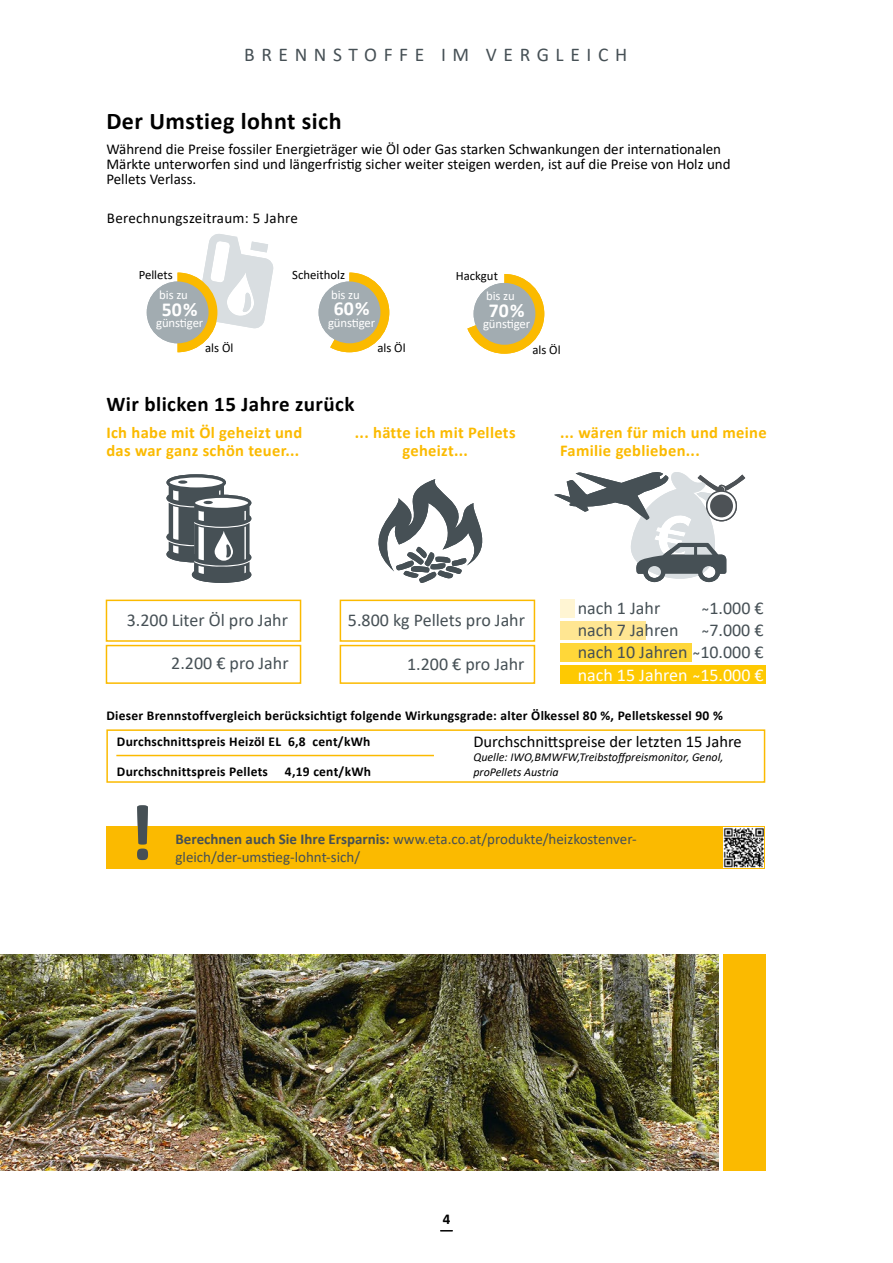
<style>
.page{position:relative;width:893px;height:1263px;background:#fff}
.page>*{position:absolute;margin:0;border:0;box-sizing:border-box;transform-origin:0 0}
.ETA_Fließtext{font:700 80.1px "Calibri";color:#465055}
.ETA_Zwischentitel{font:700 24px "Calibri";letter-spacing:.02em;color:#000}
.ETA_Zwischentitel-2{font:700 21px "Calibri";letter-spacing:.02em;color:#000}
.ETA_Fließtext-2{font:700 19.8px "Calibri";color:#fff}
.t1{font:19.5px "Calibri";letter-spacing:.34em;color:#465055}
.t2{font:18px "Calibri";color:#465055}
.t3{font:18px "Calibri";color:#fff}
.ETA_Zwischentitel-3{font:700 16.5px/18px "Calibri";letter-spacing:.02em;color:#fbba00}
.t4{font:16.5px "Calibri";color:#000}
.ETA_Fließtext-3{font:15px/15.3px "Calibri";color:#000}
.t5{font:15px/18px "Calibri";color:#465055}
.ETA_Zwischentitel-4{font:15px "Calibri";letter-spacing:.02em;color:#000}
.t6{font:700 15px "Calibri";color:#000}
.ETA_Zwischentitel-5{font:700 13.5px "Calibri";letter-spacing:.02em;color:#000}
.ETA_Fließtext-4{font:12.75px "Calibri";letter-spacing:-.01em;color:#fff}
.ETA_Fließtext-5{font:12.75px "Calibri";color:#000}
.t7{font:italic 12px "Calibri";color:#000}
.s1{font-weight:700}
</style>
<div class="page">
<img style="left:0;top:954px;width:719px;height:216px">
<svg style="left:166px;top:474px;width:85px;height:109px"></svg>
<svg style="left:378px;top:479px;width:105px;height:104px"></svg>
<div style="left:106px;top:600px;width:195px;height:42px;border:2px solid #fbba00"></div>
<div style="left:106px;top:729px;width:659px;height:54px;border:2px solid #fbba00"></div>
<div style="left:340px;top:600px;width:195px;height:42px;border:2px solid #fbba00"></div>
<div style="left:106px;top:645px;width:195px;height:39px;border:2px solid #fbba00"></div>
<div style="left:340px;top:645px;width:195px;height:39px;border:2px solid #fbba00"></div>
<svg style="left:554px;top:472px;width:191px;height:111px"></svg>
<svg style="left:707px;top:491px;width:29px;height:30px"></svg>
<div style="left:706px;top:490px;width:31px;height:31px;border:1px solid #4d5256;border-radius:50%"></div>
<div style="left:710px;top:494px;width:23px;height:23px;background:#4d5256;border-radius:50%"></div>
<div style="left:560px;top:600px;width:15px;height:18px;background:#fff5d3"></div>
<div style="left:560px;top:621px;width:86px;height:18px;background:#ffe692"></div>
<div style="left:560px;top:644px;width:131px;height:18px;background:#ffd739"></div>
<div style="left:560px;top:666px;width:205px;height:18px;background:#fec902"></div>
<hr style="left:116px;top:755px;width:318px;height:1px;background:#fbba00">
<svg style="left:178px;top:234px;width:96px;height:118px"></svg>
<svg style="left:467px;top:274px;width:77px;height:80px"></svg>
<svg style="left:330px;top:273px;width:59px;height:79px"></svg>
<div style="left:147px;top:281px;width:62px;height:62px;background:#a2acb1;border-radius:50%"></div>
<div style="left:319px;top:281px;width:61px;height:62px;background:#a2acb1;border-radius:50%"></div>
<div style="left:474px;top:283px;width:61px;height:62px;background:#a2acb1;border-radius:50%"></div>
<div style="left:107px;top:826px;width:658px;height:43px;background:#fbba00"></div>
<div style="left:723px;top:954px;width:42px;height:216px;background:#fbba00"></div>
<p class="t1" style="left:244px;top:41px;width:385px">BRENNSTOFFE IM VERGLEICH</p>
<p class="ETA_Zwischentitel" style="left:106px;top:104px;width:237px">Der Umstieg lohnt sich</p>
<p class="ETA_Fließtext-3" style="left:106px;top:141px;width:626px">Während die Preise fossiler Energieträger wie Öl oder Gas starken Schwankungen der internationalen<br>Märkte unterworfen sind und längerfristig sicher weiter steigen werden, ist auf die Preise von Holz und<br>Pellets Verlass.</p>
<p class="ETA_Zwischentitel-4" style="left:107px;top:207px;width:193px">Berechnungszeitraum: 5 Jahre</p>
<p class="ETA_Fließtext-5" style="left:139px;top:266px;width:36px">Pellets</p>
<p class="ETA_Fließtext-5" style="left:292px;top:266px;width:54px">Scheitholz</p>
<p class="ETA_Fließtext-5" style="left:456px;top:267px;width:44px">Hackgut</p>
<p class="ETA_Fließtext-4" style="left:159px;top:286px;width:30px">bis zu</p>
<p class="ETA_Fließtext-4" style="left:331px;top:285px;width:30px">bis zu</p>
<p class="ETA_Fließtext-4" style="left:486px;top:287px;width:30px">bis zu</p>
<p class="ETA_Fließtext-4" style="left:156px;top:314px;width:49px">günstiger</p>
<p class="ETA_Fließtext-4" style="left:328px;top:313px;width:49px">günstiger</p>
<p class="ETA_Fließtext-4" style="left:483px;top:315px;width:49px">günstiger</p>
<p class="ETA_Fließtext-2" style="left:162px;top:295px;width:37px">50%</p>
<p class="ETA_Fließtext-2" style="left:334px;top:295px;width:37px">60%</p>
<p class="ETA_Fließtext-2" style="left:489px;top:296px;width:37px">70%</p>
<p class="ETA_Fließtext-5" style="left:205px;top:339px;width:30px">als Öl</p>
<p class="ETA_Fließtext-5" style="left:377px;top:339px;width:30px">als Öl</p>
<p class="ETA_Fließtext-5" style="left:532px;top:341px;width:30px">als Öl</p>
<p class="ETA_Zwischentitel-2" style="left:106px;top:389px;width:250px">Wir blicken 15 Jahre zurück</p>
<p class="ETA_Zwischentitel-3" style="left:106px;top:423px;width:197px">Ich habe mit Öl geheizt und</p>
<p class="ETA_Zwischentitel-3" style="left:106px;top:441px;width:195px">das war ganz schön teuer...</p>
<p class="ETA_Zwischentitel-3" style="left:355px;top:423px;width:162px">... hätte ich mit Pellets</p>
<p class="ETA_Zwischentitel-3" style="left:402px;top:441px;width:67px">geheizt...</p>
<p class="ETA_Zwischentitel-3" style="left:560px;top:423px;width:208px">... wären für mich und meine<br>Familie geblieben...</p>
<p class="t2" style="left:127px;top:608px;width:163px">3.200 Liter Öl pro Jahr</p>
<p class="t2" style="left:348px;top:608px;width:179px">5.800 kg Pellets pro Jahr</p>
<p class="t2" style="left:171px;top:651px;width:119px">2.200 € pro Jahr</p>
<p class="t2" style="left:407px;top:651px;width:119px">1.200 € pro Jahr</p>
<p class="t2" style="left:578px;top:596px;width:84px">nach 1 Jahr</p>
<p class="t2" style="left:709px;top:596px;width:56px">̴1.000 €</p>
<p class="t2" style="left:578px;top:618px;width:102px">nach 7 Jahren</p>
<p class="t2" style="left:709px;top:618px;width:56px">̴7.000 €</p>
<p class="t2" style="left:578px;top:640px;width:187px">nach 10 Jahren ̴10.000 €</p>
<p class="t3" style="left:578px;top:662px;width:187px">nach 15 Jahren ̴15.000 €</p>
<p class="ETA_Zwischentitel-5" style="left:106px;top:706px;width:618px">Dieser Brennstoffvergleich berücksichtigt folgende Wirkungsgrade: alter Ölkessel 80 %, Pelletskessel 90 %</p>
<p class="ETA_Zwischentitel-5" style="left:117px;top:732px;width:255px">Durchschnittspreis Heizöl EL 6,8 cent/kWh</p>
<p class="ETA_Zwischentitel-5" style="left:117px;top:762px;width:256px">Durchschnittspreis Pellets 4,19 cent/kWh</p>
<p class="t4" style="left:473px;top:730px;width:270px">Durchschnittspreise der letzten 15 Jahre</p>
<p class="t7" style="left:473px;top:749px;width:252px">Quelle: IWO,BMWFW,Treibstoffpreismonitor, Genol,</p>
<p class="t7" style="left:473px;top:763px;width:87px">proPellets Austria</p>
<p class="ETA_Fließtext" style="left:128px;top:776px;width:28px">!</p>
<p class="t5" style="left:176px;top:830px;width:463px"><span class="s1">Berechnen auch Sie Ihre Ersparnis:</span> www.eta.co.at/produkte/heizkostenver&shy;gleich/der-umstieg-lohnt-sich/</p>
<p class="t6" style="left:443px;top:1208px;width:9px">4</p>
</div>
